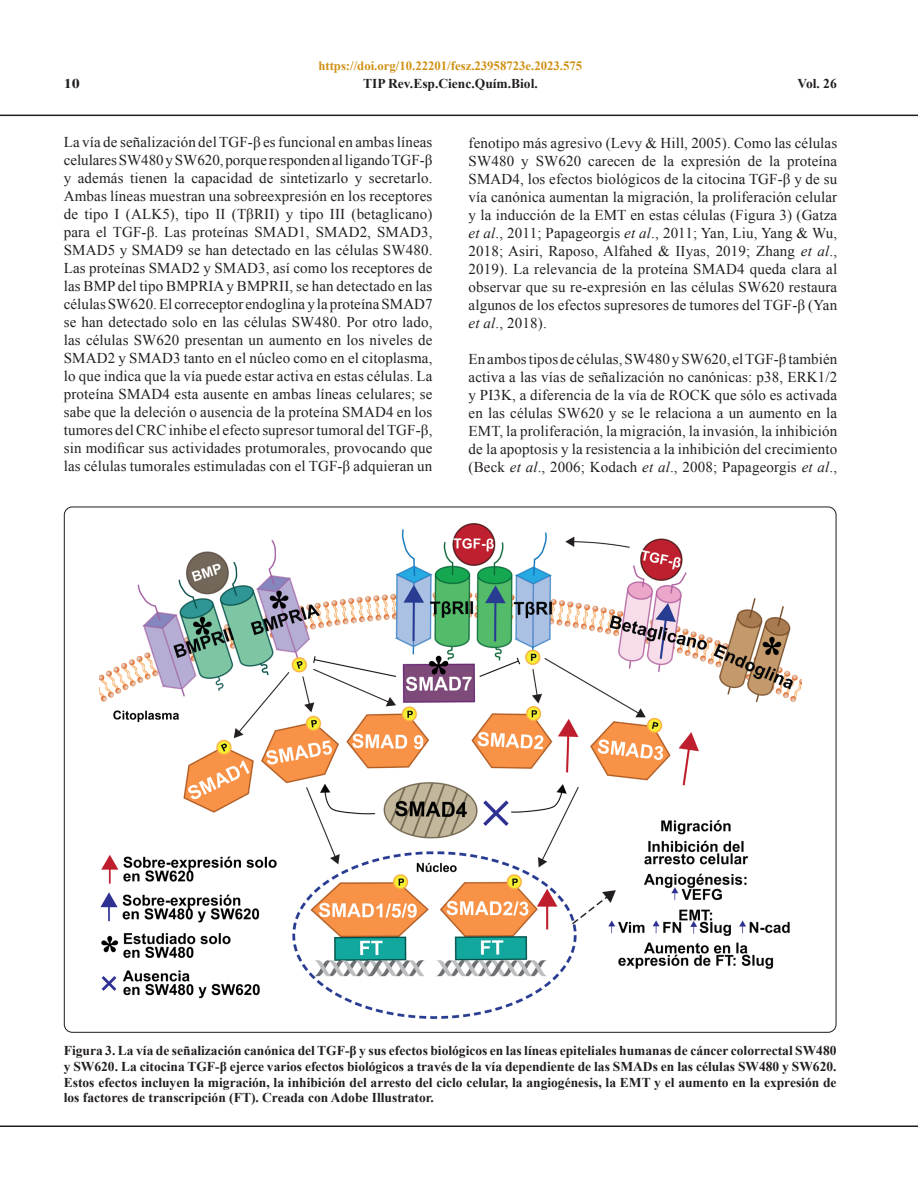
<style>
.page{position:relative;width:918px;height:1188px;background:#fff}
.page>*{position:absolute;margin:0;border:0;box-sizing:border-box;transform-origin:0 0}
.texto_español{font:15px/18px "Times New Roman";letter-spacing:.01em;color:#231f20;text-align:justify}
.tit_figura_español{font:700 13.5px/15.8px "Times New Roman";color:#231f20;text-align:justify}
.tit_figura_español-2{font:700 13.5px "Times New Roman";color:#231f20;scale:1.2 1}
.t1{font:700 12.75px "Times New Roman";color:#d09114}
.s1{font-style:italic}
</style>
<div class="page">
<hr style="left:0;top:115px;width:918px;height:1px;background:#231f20">
<hr style="left:0;top:1125px;width:918px;height:2px;background:#231f20">
<img style="left:100px;top:523px;width:702px;height:497px">
<p class="t1" style="left:318px;top:57px;width:265px">https://doi.org/10.22201/fesz.23958723e.2023.575</p>
<p class="tit_figura_español-2" style="left:64px;top:75px;width:15px">10</p>
<p class="tit_figura_español" style="left:363px;top:76px;width:176px">TIP Rev.Esp.Cienc.Quím.Biol.</p>
<p class="tit_figura_español" style="left:798px;top:76px;width:41px">Vol. 26</p>
<p class="texto_español" style="left:64px;top:133px;width:370px">La vía de señalización del TGF-β es funcional en ambas líneas celulares SW480 y SW620, porque responden al ligando TGF-β y además tienen la capacidad de sintetizarlo y secretarlo.<br>Ambas líneas muestran una sobreexpresión en los receptores de tipo I (ALK5), tipo II (TβRII) y tipo III (betaglicano) para el TGF-β. Las proteínas SMAD1, SMAD2, SMAD3, SMAD5 y SMAD9 se han detectado en las células SW480.<br>Las proteínas SMAD2 y SMAD3, así como los receptores de las BMP del tipo BMPRIA y BMPRII, se han detectado en las células SW620. El correceptor endoglina y la proteína SMAD7 se han detectado solo en las células SW480. Por otro lado, las células SW620 presentan un aumento en los niveles de SMAD2 y SMAD3 tanto en el núcleo como en el citoplasma, lo que indica que la vía puede estar activa en estas células. La proteína SMAD4 esta ausente en ambas líneas celulares; se sabe que la deleción o ausencia de la proteína SMAD4 en los tumores del CRC inhibe el efecto supresor tumoral del TGF-β, sin modificar sus actividades protumorales, provocando que las células tumorales estimuladas con el TGF-β adquieran un</p>
<p class="texto_español" style="left:469px;top:133px;width:370px">fenotipo más agresivo (Levy &amp; Hill, 2005). Como las células SW480 y SW620 carecen de la expresión de la proteína SMAD4, los efectos biológicos de la citocina TGF-β y de su vía canónica aumentan la migración, la proliferación celular y la inducción de la EMT en estas células (Figura 3) (Gatza <span class="s1">et al</span>., 2011; Papageorgis <span class="s1">et al</span>., 2011; Yan, Liu, Yang &amp; Wu, 2018; Asiri, Raposo, Alfahed &amp; IIyas, 2019; Zhang <span class="s1">et al</span>., 2019). La relevancia de la proteína SMAD4 queda clara al observar que su re-expresión en las células SW620 restaura algunos de los efectos supresores de tumores del TGF-β (Yan <span class="s1">et al</span>., 2018).</p>
<p class="texto_español" style="left:469px;top:349px;width:370px">En ambos tipos de células, SW480 y SW620, el TGF-β también activa a las vías de señalización no canónicas: p38, ERK1/2 y PI3K, a diferencia de la vía de ROCK que sólo es activada en las células SW620 y se le relaciona a un aumento en la EMT, la proliferación, la migración, la invasión, la inhibición de la apoptosis y la resistencia a la inhibición del crecimiento (Beck <span class="s1">et al</span>., 2006; Kodach <span class="s1">et al</span>., 2008; Papageorgis <span class="s1">et al</span>.,</p>
<p class="tit_figura_español" style="left:64px;top:1042px;width:774px">Figura 3. La vía de señalización canónica del TGF-β y sus efectos biológicos en las líneas epiteliales humanas de cáncer colorrectal SW480 y SW620. La citocina TGF-β ejerce varios efectos biológicos a través de la vía dependiente de las SMADs en las células SW480 y SW620.<br>Estos efectos incluyen la migración, la inhibición del arresto del ciclo celular, la angiogénesis, la EMT y el aumento en la expresión de los factores de transcripción (FT). Creada con Adobe Illustrator.</p>
</div>
